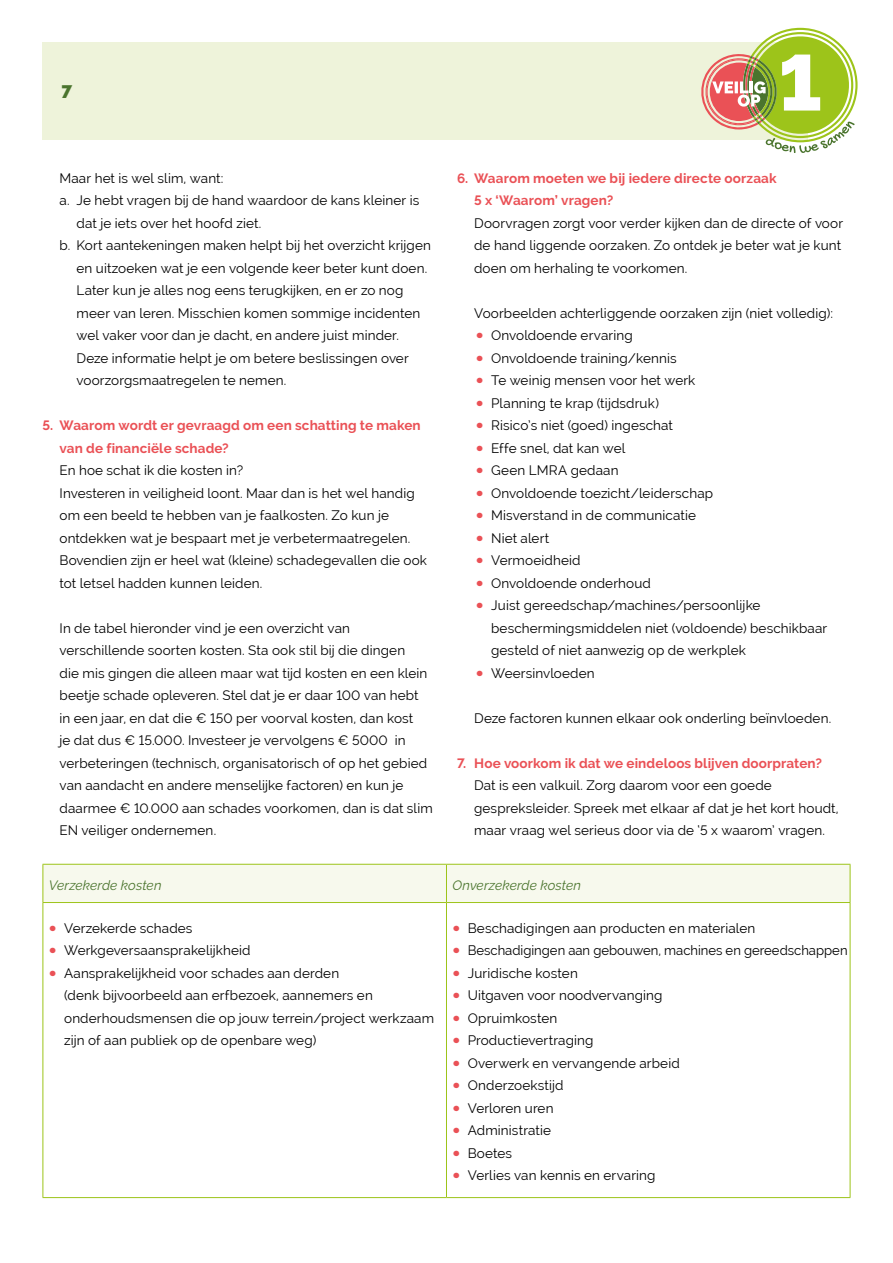
<style>
.page{position:relative;width:893px;height:1263px;background:#fff}
.page>*{position:absolute;margin:0;border:0;box-sizing:border-box;transform-origin:0 0}
.t1{font:900 18px "Raleway";color:#4a742d}
.t2{font:13.5px/22.5px "Raleway";letter-spacing:.01em;color:#000}
.t3{font:700 13.5px/22.5px "Raleway";letter-spacing:.01em;color:#ea5156}
.t4{font:italic 13.5px "Raleway";letter-spacing:.005em;color:#4a742d}
.s1{font-size:31.5px;color:#ea5156}
</style>
<div class="page">
<div style="left:43px;top:43px;width:765px;height:97px;background:#eef3da"></div>
<svg style="left:698px;top:28px;width:159px;height:125px"></svg>
<div style="left:44px;top:865px;width:806px;height:37px;background:#f7f9ed"></div>
<hr style="left:43px;top:864px;width:403px;height:1px;background:#9dc41a">
<hr style="left:43px;top:865px;width:1px;height:37px;background:#9dc41a">
<hr style="left:446px;top:864px;width:404px;height:1px;background:#9dc41a">
<hr style="left:446px;top:865px;width:1px;height:37px;background:#9dc41a">
<hr style="left:850px;top:865px;width:1px;height:37px;background:#9dc41a">
<hr style="left:43px;top:902px;width:403px;height:1px;background:#9dc41a">
<hr style="left:43px;top:903px;width:1px;height:294px;background:#9dc41a">
<hr style="left:446px;top:902px;width:404px;height:1px;background:#9dc41a">
<hr style="left:446px;top:903px;width:1px;height:294px;background:#9dc41a">
<hr style="left:850px;top:903px;width:1px;height:294px;background:#9dc41a">
<hr style="left:43px;top:1197px;width:403px;height:1px;background:#9dc41a">
<hr style="left:446px;top:1197px;width:404px;height:1px;background:#9dc41a">
<h1 class="t1" style="left:62px;top:81px;width:12px">7</h1>
<p class="t2" style="left:60px;top:167px;width:165px">Maar het is wel slim, want:</p>
<p class="t2" style="left:60px;top:189px;width:361px">a. Je hebt vragen bij de hand waardoor de kans kleiner is</p>
<p class="t2" style="left:77px;top:212px;width:186px">dat je iets over het hoofd ziet.</p>
<p class="t2" style="left:60px;top:234px;width:373px">b. Kort aantekeningen maken helpt bij het overzicht krijgen</p>
<p class="t2" style="left:77px;top:257px;width:352px">en uitzoeken wat je een volgende keer beter kunt doen.</p>
<p class="t2" style="left:77px;top:279px;width:328px">Later kun je alles nog eens terugkijken, en er zo nog</p>
<p class="t2" style="left:77px;top:302px;width:345px">meer van leren. Misschien komen sommige incidenten</p>
<p class="t2" style="left:77px;top:324px;width:324px">wel vaker voor dan je dacht, en andere juist minder.</p>
<p class="t2" style="left:77px;top:347px;width:334px">Deze informatie helpt je om betere beslissingen over</p>
<p class="t2" style="left:77px;top:369px;width:211px">voorzorgsmaatregelen te nemen.</p>
<p class="t3" style="left:60px;top:414px;width:363px;text-indent:-17px">5. Waarom wordt er gevraagd om een schatting te maken van de financiële schade?</p>
<p class="t2" style="left:60px;top:459px;width:369px">En hoe schat ik die kosten in?<br>Investeren in veiligheid loont. Maar dan is het wel handig om een beeld te hebben van je faalkosten. Zo kun je ontdekken wat je bespaart met je verbetermaatregelen.<br>Bovendien zijn er heel wat (kleine) schadegevallen die ook tot letsel hadden kunnen leiden.</p>
<p class="t2" style="left:60px;top:617px;width:375px">In de tabel hieronder vind je een overzicht van verschillende soorten kosten. Sta ook stil bij die dingen<br>die mis gingen die alleen maar wat tijd kosten en een klein beetje schade opleveren. Stel dat je er daar 100 van hebt in een jaar, en dat die € 150 per voorval kosten, dan kost<br>je dat dus € 15.000. Investeer je vervolgens € 5000 in verbeteringen (technisch, organisatorisch of op het gebied van aandacht en andere menselijke factoren) en kun je daarmee € 10.000 aan schades voorkomen, dan is dat slim EN veiliger ondernemen.</p>
<p class="t3" style="left:474px;top:167px;width:304px;text-indent:-17px">6. Waarom moeten we bij iedere directe oorzaak<br>5 x ‘Waarom’ vragen?</p>
<p class="t2" style="left:474px;top:212px;width:370px">Doorvragen zorgt voor verder kijken dan de directe of voor de hand liggende oorzaken. Zo ontdek je beter wat je kunt doen om herhaling te voorkomen.</p>
<p class="t2" style="left:474px;top:302px;width:360px">Voorbeelden achterliggende oorzaken zijn (niet volledig):</p>
<p class="t2" style="left:474px;top:324px;width:160px"><span class="s1">•</span> Onvoldoende ervaring</p>
<p class="t2" style="left:474px;top:347px;width:204px"><span class="s1">•</span> Onvoldoende training/kennis</p>
<p class="t2" style="left:474px;top:369px;width:223px"><span class="s1">•</span> Te weinig mensen voor het werk</p>
<p class="t2" style="left:474px;top:392px;width:186px"><span class="s1">•</span> Planning te krap (tijdsdruk)</p>
<p class="t2" style="left:474px;top:414px;width:200px"><span class="s1">•</span> Risico’s niet (goed) ingeschat</p>
<p class="t2" style="left:474px;top:437px;width:153px"><span class="s1">•</span> Effe snel, dat kan wel</p>
<p class="t2" style="left:474px;top:459px;width:146px"><span class="s1">•</span> Geen LMRA gedaan</p>
<p class="t2" style="left:474px;top:482px;width:241px"><span class="s1">•</span> Onvoldoende toezicht/leiderschap</p>
<p class="t2" style="left:474px;top:504px;width:224px"><span class="s1">•</span> Misverstand in de communicatie</p>
<p class="t2" style="left:474px;top:527px;width:77px"><span class="s1">•</span> Niet alert</p>
<p class="t2" style="left:474px;top:549px;width:108px"><span class="s1">•</span> Vermoeidheid</p>
<p class="t2" style="left:474px;top:572px;width:178px"><span class="s1">•</span> Onvoldoende onderhoud</p>
<p class="t2" style="left:491px;top:594px;width:338px;text-indent:-17px"><span class="s1">•</span> Juist gereedschap/machines/persoonlijke beschermingsmiddelen niet (voldoende) beschikbaar gesteld of niet aanwezig op de werkplek</p>
<p class="t2" style="left:474px;top:662px;width:122px"><span class="s1">•</span> Weersinvloeden</p>
<p class="t2" style="left:474px;top:707px;width:359px">Deze factoren kunnen elkaar ook onderling beïnvloeden.</p>
<p class="t3" style="left:457px;top:752px;width:366px">7. Hoe voorkom ik dat we eindeloos blijven doorpraten?</p>
<p class="t2" style="left:474px;top:774px;width:366px">Dat is een valkuil. Zorg daarom voor een goede gespreksleider. Spreek met elkaar af dat je het kort houdt, maar vraag wel serieus door via de ‘5 x waarom’ vragen.</p>
<p class="t4" style="left:49px;top:877px;width:114px">Verzekerde kosten</p>
<p class="t4" style="left:452px;top:877px;width:130px">Onverzekerde kosten</p>
<p class="t2" style="left:47px;top:916px;width:147px"><span class="s1">•</span> Verzekerde schades</p>
<p class="t2" style="left:47px;top:939px;width:205px"><span class="s1">•</span> Werkgeversaansprakelijkheid</p>
<p class="t2" style="left:64px;top:961px;width:371px;text-indent:-17px"><span class="s1">•</span> Aansprakelijkheid voor schades aan derden<br>(denk bijvoorbeeld aan erfbezoek, aannemers en onderhoudsmensen die op jouw terrein/project werkzaam zijn of aan publiek op de openbare weg)</p>
<p class="t2" style="left:451px;top:916px;width:306px"><span class="s1">•</span> Beschadigingen aan producten en materialen</p>
<p class="t2" style="left:451px;top:939px;width:398px"><span class="s1">•</span> Beschadigingen aan gebouwen, machines en gereedschappen</p>
<p class="t2" style="left:451px;top:961px;width:129px"><span class="s1">•</span> Juridische kosten</p>
<p class="t2" style="left:451px;top:984px;width:213px"><span class="s1">•</span> Uitgaven voor noodvervanging</p>
<p class="t2" style="left:451px;top:1006px;width:108px"><span class="s1">•</span> Opruimkosten</p>
<p class="t2" style="left:451px;top:1029px;width:144px"><span class="s1">•</span> Productievertraging</p>
<p class="t2" style="left:451px;top:1051px;width:231px"><span class="s1">•</span> Overwerk en vervangende arbeid</p>
<p class="t2" style="left:451px;top:1074px;width:114px"><span class="s1">•</span> Onderzoekstijd</p>
<p class="t2" style="left:451px;top:1096px;width:104px"><span class="s1">•</span> Verloren uren</p>
<p class="t2" style="left:451px;top:1119px;width:102px"><span class="s1">•</span> Administratie</p>
<p class="t2" style="left:451px;top:1141px;width:63px"><span class="s1">•</span> Boetes</p>
<p class="t2" style="left:451px;top:1164px;width:206px"><span class="s1">•</span> Verlies van kennis en ervaring</p>
</div>
